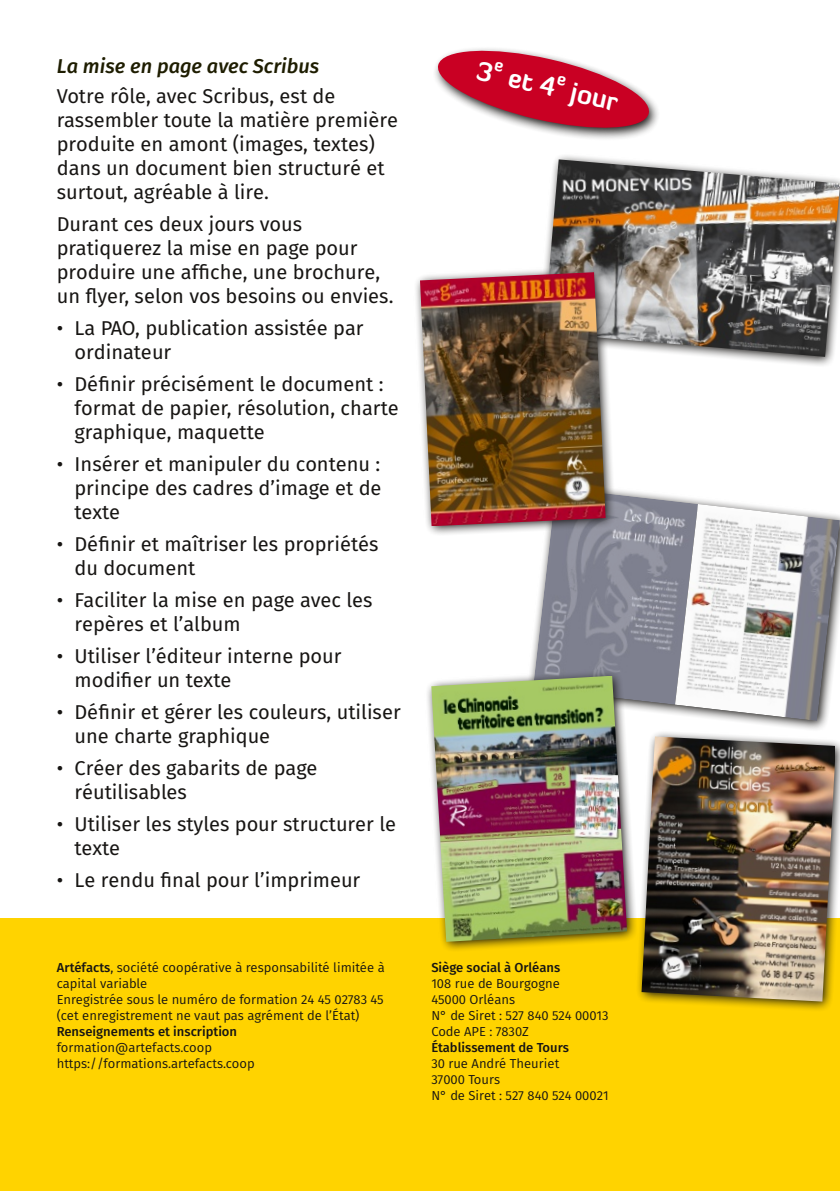
<style>
.page{position:relative;width:840px;height:1191px;background:#fff}
.page>*{position:absolute;margin:0;border:0;box-sizing:border-box;transform-origin:0 0}
.t1{font:700 26px "Diavlo";color:#fff}
.t2{font:20px/24px "Fira Sans";color:#171513}
.t3{font:italic 500 20px "Fira Sans";color:#1e1d00}
.t4{font:13px/16px "Fira Sans";color:#171513}
.t5{font:500 13px "Fira Sans";color:#171513}
.s1{font-weight:500}
</style>
<div class="page">
<div style="left:0;top:918px;width:839px;height:273px;background:#ffd300"></div>
<img style="left:557px;top:155px;width:276px;height:211px">
<img style="left:545px;top:159px;width:294px;height:198px">
<img style="left:531px;top:499px;width:296px;height:230px">
<img style="left:532px;top:490px;width:165px;height:214px">
<img style="left:674px;top:504px;width:165px;height:216px">
<img style="left:427px;top:668px;width:213px;height:282px">
<img style="left:431px;top:676px;width:195px;height:265px">
<img style="left:416px;top:264px;width:202px;height:275px">
<img style="left:420px;top:272px;width:185px;height:254px">
<img style="left:633px;top:729px;width:206px;height:281px">
<img style="left:641px;top:736px;width:193px;height:265px">
<svg style="left:435px;top:48px;width:220px;height:91px"></svg>
<p class="t3" style="left:57px;top:52px;width:264px">La mise en page avec Scribus</p>
<p class="t2" style="left:57px;top:84px;width:343px">Votre rôle, avec Scribus, est de rassembler toute la matière première produite en amont (images, textes) dans un document bien structuré et surtout, agréable à lire.</p>
<p class="t2" style="left:57px;top:212px;width:338px">Durant ces deux jours vous pratiquerez la mise en page pour produire une affiche, une brochure, un flyer, selon vos besoins ou envies.</p>
<p class="t2" style="left:74px;top:316px;width:290px;text-indent:-18px">• La PAO, publication assistée par ordinateur</p>
<p class="t2" style="left:74px;top:372px;width:326px;text-indent:-18px">• Définir précisément le document : format de papier, résolution, charte graphique, maquette</p>
<p class="t2" style="left:74px;top:452px;width:308px;text-align:justify;text-indent:-18px">• Insérer et manipuler du contenu : principe des cadres d’image et de texte</p>
<p class="t2" style="left:74px;top:532px;width:305px;text-indent:-18px">• Définir et maîtriser les propriétés du document</p>
<p class="t2" style="left:74px;top:588px;width:299px;text-indent:-18px">• Faciliter la mise en page avec les repères et l’album</p>
<p class="t2" style="left:74px;top:644px;width:268px;text-indent:-18px">• Utiliser l’éditeur interne pour modifier un texte</p>
<p class="t2" style="left:74px;top:700px;width:327px;text-indent:-18px">• Définir et gérer les couleurs, utiliser une charte graphique</p>
<p class="t2" style="left:74px;top:756px;width:244px;text-indent:-18px">• Créer des gabarits de page réutilisables</p>
<p class="t2" style="left:74px;top:812px;width:323px;text-indent:-18px">• Utiliser les styles pour structurer le texte</p>
<p class="t2" style="left:57px;top:868px;width:305px">• Le rendu final pour l’imprimeur</p>
<p class="t4" style="left:57px;top:959px;width:329px"><span class="s1">Artéfacts</span>, société coopérative à responsabilité limitée à capital variable<br>Enregistrée sous le numéro de formation 24 45 02783 45 (cet enregistrement ne vaut pas agrément de l’État)</p>
<p class="t5" style="left:57px;top:1022px;width:182px">Renseignements et inscription</p>
<p class="t4" style="left:57px;top:1039px;width:199px">formation@artefacts.coop https://formations.artefacts.coop</p>
<h1 class="t1" style="left:573px;top:81px;width:49px;rotate:13deg">jour</h1>
<p class="t5" style="left:431px;top:958px;width:130px">Siège social à Orléans</p>
<p class="t4" style="left:431px;top:975px;width:179px">108 rue de Bourgogne<br>45000 Orléans<br>N° de Siret : 527 840 524 00013<br>Code APE : 7830Z</p>
<p class="t5" style="left:431px;top:1038px;width:139px">Établissement de Tours</p>
<p class="t4" style="left:431px;top:1055px;width:179px">30 rue André Theuriet<br>37000 Tours<br>N° de Siret : 527 840 524 00021</p>
</div>
